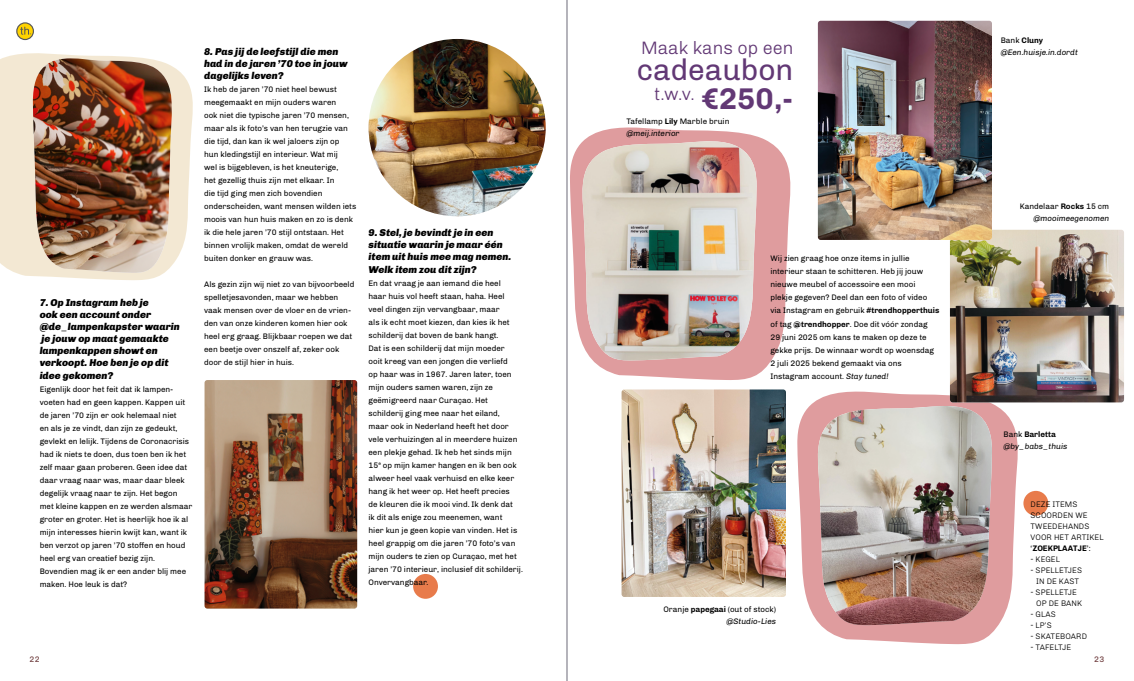
<style>
.page{position:relative;width:1134px;height:681px;background:#fff}
.page>*{position:absolute;margin:0;border:0;box-sizing:border-box;transform-origin:0 0}
.t1{font:30px "Chivo";color:#623875}
.t2{font:300 18px "Chivo";color:#623875}
.t3{font:italic 900 10px/12px "Chivo";color:#000}
.t4{font:8px/13px "Chivo";color:#000}
.t5{font:300 8px/11px "Chivo";letter-spacing:.01em;color:#000}
.t6{font:italic 8px/12px "Chivo";color:#000}
.t7{font:8px "Chivo";color:#693536}
.s1{font-weight:700;font-size:30px}
.s2{font-weight:700}
.s3{font-style:italic}
.s4{font-style:normal}
.s5{font-weight:700;font-style:normal}
.s6{font-weight:400}
</style>
<div class="page">
<svg style="left:797px;top:391px;width:230px;height:253px;fill:#df9c9e"></svg>
<svg style="left:570px;top:127px;width:221px;height:253px;fill:#df9c9e"></svg>
<hr style="left:567px;top:0;width:1px;height:680px;background:#6c6a77">
<svg style="left:0;top:53px;width:193px;height:227px;fill:#f3e8d3"></svg>
<svg style="left:32px;top:53px;width:146px;height:220px;fill:#f3e8d3"></svg>
<img style="left:33px;top:58px;width:140px;height:215px">
<img style="left:205px;top:380px;width:152px;height:228px">
<div style="left:413px;top:573px;width:25px;height:25px;background:#e87b4b;border-radius:50%"></div>
<svg style="left:16px;top:22px;width:18px;height:18px"></svg>
<svg style="left:17px;top:23px;width:16px;height:16px"></svg>
<svg style="left:20px;top:27px;width:11px;height:8px"></svg>
<div style="left:1023px;top:490px;width:25px;height:25px;background:#e87b4b;border-radius:50%"></div>
<img style="left:950px;top:230px;width:174px;height:172px">
<svg style="left:811px;top:394px;width:182px;height:231px;background:#d09597"></svg>
<img style="left:817px;top:406px;width:175px;height:219px">
<img style="left:621px;top:389px;width:165px;height:207px">
<img style="left:818px;top:21px;width:174px;height:219px">
<svg style="left:575px;top:129px;width:182px;height:231px;fill:#df9c9e"></svg>
<img style="left:581px;top:141px;width:176px;height:219px">
<img style="left:369px;top:39px;width:177px;height:177px;border-radius:88px">
<p class="t3" style="left:40px;top:296px;width:141px">7. Op Instagram heb je<br>ook een account onder @de_lampenkapster waarin je jouw op maat gemaakte lampenkappen showt en verkoopt. Hoe ben je op dit</p>
<p class="t3" style="left:40px;top:369px;width:75px">idee gekomen?</p>
<p class="t4" style="left:40px;top:382px;width:154px">Eigenlijk door het feit dat ik lampen&shy;voeten had en geen kappen. Kappen uit de jaren ’70 zijn er ook helemaal niet<br>en als je ze vindt, dan zijn ze gedeukt, gevlekt en lelijk. Tijdens de Coronacrisis had ik niets te doen, dus toen ben ik het zelf maar gaan proberen. Geen idee dat daar vraag naar was, maar daar bleek degelijk vraag naar te zijn. Het begon met kleine kappen en ze werden alsmaar groter en groter. Het is heerlijk hoe ik al mijn interesses hierin kwijt kan, want ik ben verzot op jaren ’70 stoffen en houd heel erg van creatief bezig zijn.<br>Bovendien mag ik er een ander blij mee maken. Hoe leuk is dat?</p>
<p class="t3" style="left:204px;top:45px;width:145px">8. Pas jij de leefstijl die men had in de jaren ’70 toe in jouw dagelijks leven?</p>
<p class="t4" style="left:204px;top:82px;width:154px">Ik heb de jaren ’70 niet heel bewust meegemaakt en mijn ouders waren<br>ook niet die typische jaren ’70 mensen, maar als ik foto’s van hen terugzie van die tijd, dan kan ik wel jaloers zijn op<br>hun kledingstijl en interieur. Wat mij<br>wel is bijgebleven, is het kneuterige,<br>het gezellig thuis zijn met elkaar. In<br>die tijd ging men zich bovendien onderscheiden, want mensen wilden iets moois van hun huis maken en zo is denk ik die hele jaren ’70 stijl ontstaan. Het binnen vrolijk maken, omdat de wereld buiten donker en grauw was.</p>
<p class="t4" style="left:204px;top:277px;width:152px">Als gezin zijn wij niet zo van bijvoorbeeld spelletjesavonden, maar we hebben vaak mensen over de vloer en de vrien&shy;den van onze kinderen komen hier ook heel erg graag. Blijkbaar roepen we dat een beetje over onszelf af, zeker ook door de stijl hier in huis.</p>
<p class="t3" style="left:369px;top:226px;width:144px">9. Stel, je bevindt je in een situatie waarin je maar één item uit huis mee mag nemen.</p>
<p class="t3" style="left:369px;top:263px;width:110px">Welk item zou dit zijn?</p>
<p class="t4" style="left:369px;top:276px;width:156px">En dat vraag je aan iemand die heel<br>haar huis vol heeft staan, haha. Heel<br>veel dingen zijn vervangbaar, maar<br>als ik echt moet kiezen, dan kies ik het schilderij dat boven de bank hangt.<br>Dat is een schilderij dat mijn moeder<br>ooit kreeg van een jongen die verliefd<br>op haar was in 1967. Jaren later, toen mijn ouders samen waren, zijn ze geëmigreerd naar Curaçao. Het schilderij ging mee naar het eiland,<br>maar ook in Nederland heeft het door vele verhuizingen al in meerdere huizen een plekje gehad. Ik heb het sinds mijn 15<sup>e</sup> op mijn kamer hangen en ik ben ook alweer heel vaak verhuisd en elke keer hang ik het weer op. Het heeft precies<br>de kleuren die ik mooi vind. Ik denk dat<br>ik dit als enige zou meenemen, want<br>hier kun je geen kopie van vinden. Het is heel grappig om die jaren ’70 foto’s van mijn ouders te zien op Curaçao, met het jaren ’70 interieur, inclusief dit schilderij.<br>Onvervangbaar.</p>
<h2 class="t2" style="left:641px;top:35px;width:154px">Maak kans op een</h2>
<h1 class="t1" style="left:637px;top:47px;width:158px">cadeaubon</h1>
<h2 class="t2" style="left:654px;top:81px;width:141px">t.w.v. <span class="s1">€250,-</span></h2>
<p class="t4" style="left:626px;top:115px;width:104px;line-height:12px">Tafellamp <span class="s2">Lily</span> Marble bruin <span class="s3">@meij.interior</span></p>
<p class="t4" style="left:770px;top:251px;width:170px">Wij zien graag hoe onze items in jullie interieur staan te schitteren. Heb jij jouw nieuwe meubel of accessoire een mooi plekje gegeven? Deel dan een foto of video via Instagram en gebruik <span class="s2">#trendhopperthuis </span>of tag <span class="s2">@trendhopper</span>. Doe dit vóór zondag 29 juni 2025 om kans te maken op deze te gekke prijs. De winnaar wordt op woensdag 2 juli 2025 bekend gemaakt via ons Instagram account. <span class="s3">Stay tuned!</span></p>
<p class="t4" style="left:663px;top:603px;width:114px;line-height:12px;text-align:right">Oranje <span class="s2">papegaai</span> (out of stock) <span class="s3">@Studio-Lies</span></p>
<p class="t6" style="left:1001px;top:33px;width:79px"><span class="s4">Bank</span> <span class="s5">Cluny </span>@Een.huisje.in.dordt</p>
<p class="t6" style="left:1020px;top:199px;width:91px;text-align:right"><span class="s4">Kandelaar</span> <span class="s5">Rocks</span> <span class="s4">15 cm </span>@mooimeegenomen</p>
<p class="t6" style="left:1003px;top:428px;width:65px"><span class="s4">Bank</span> <span class="s5">Barletta </span>@by_babs_thuis</p>
<p class="t5" style="left:1030px;top:497px;width:75px">DEZE ITEMS<br>SCOORDEN WE<br>TWEEDEHANDS<br>VOOR HET ARTIKEL <span class="s6">‘</span><span class="s2">ZOEKPLAATJE</span><span class="s6">’:</span></p>
<p class="t5" style="left:1030px;top:552px;width:31px">- KEGEL</p>
<p class="t5" style="left:1030px;top:563px;width:53px;text-align:center">- SPELLETJES<br>IN DE KAST</p>
<p class="t5" style="left:1036px;top:585px;width:47px;text-indent:-6px">- SPELLETJE<br>OP DE BANK</p>
<p class="t5" style="left:1030px;top:607px;width:27px">- GLAS</p>
<p class="t5" style="left:1030px;top:618px;width:23px">- LP’S</p>
<p class="t5" style="left:1030px;top:629px;width:58px">- SKATEBOARD</p>
<p class="t5" style="left:1030px;top:640px;width:42px">- TAFELTJE</p>
<p class="t7" style="left:30px;top:653px;width:12px">22</p>
<p class="t7" style="left:1094px;top:653px;width:12px">23</p>
</div>
